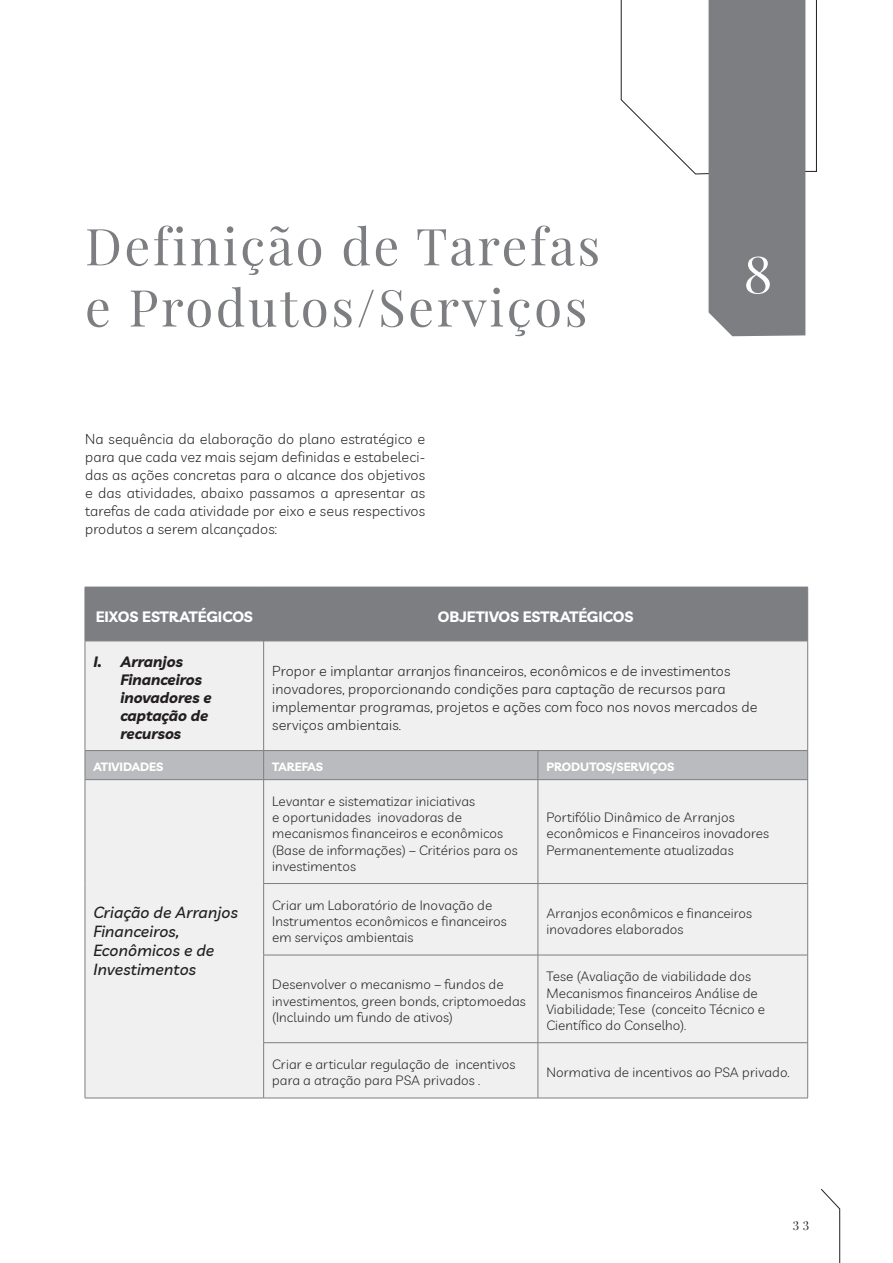
<style>
.page{position:relative;width:893px;height:1263px;background:#fff}
.page>*{position:absolute;margin:0;border:0;box-sizing:border-box;transform-origin:0 0}
.t1{font:51px/61.2px "Playfair Display";letter-spacing:.05em;color:#7c7e81}
.t2{font:51px "Playfair Display";color:#fff}
.t3{font:italic 500 15.75px/18.9px "Livvic";letter-spacing:.01em;color:#231f20}
.t4{font:italic 700 15px/18px "Livvic";color:#231f20}
.t5{font:700 15px "Livvic";color:#fff}
.t6{font:300 14.4px/18px "Livvic";letter-spacing:.01em;color:#231f20;text-align:justify}
.t7{font:300 13.5px/16.2px "Livvic";letter-spacing:.01em;color:#231f20}
.t8{font:700 12px "Livvic";color:#fff}
.t9{font:12px "Playfair Display";color:#231f20}
</style>
<div class="page">
<svg style="left:821px;top:1189px;width:19px;height:74px"></svg>
<svg style="left:620px;top:0;width:197px;height:336px"></svg>
<div style="left:86px;top:588px;width:721px;height:53px;background:#7c7e81"></div>
<div style="left:86px;top:642px;width:721px;height:456px;background:#f0f0f1"></div>
<hr style="left:85px;top:587px;width:179px;height:1px;background:#7c7e81">
<hr style="left:85px;top:587px;width:1px;height:54px;background:#7c7e81">
<hr style="left:264px;top:587px;width:274px;height:1px;background:#7c7e81">
<hr style="left:263px;top:587px;width:1px;height:54px;background:#7c7e81">
<hr style="left:538px;top:587px;width:270px;height:1px;background:#7c7e81">
<hr style="left:807px;top:587px;width:1px;height:54px;background:#7c7e81">
<hr style="left:85px;top:641px;width:179px;height:1px;background:#7c7e81">
<hr style="left:85px;top:641px;width:1px;height:109px;background:#7c7e81">
<hr style="left:264px;top:641px;width:274px;height:1px;background:#7c7e81">
<hr style="left:263px;top:641px;width:1px;height:109px;background:#7c7e81">
<hr style="left:538px;top:641px;width:270px;height:1px;background:#7c7e81">
<hr style="left:807px;top:641px;width:1px;height:109px;background:#7c7e81">
<div style="left:85px;top:750px;width:723px;height:29px;background:#babbbe"></div>
<hr style="left:85px;top:779px;width:179px;height:1px;background:#7c7e81">
<hr style="left:85px;top:780px;width:1px;height:103px;background:#7c7e81">
<hr style="left:85px;top:883px;width:1px;height:72px;background:#7c7e81">
<hr style="left:85px;top:955px;width:1px;height:88px;background:#7c7e81">
<hr style="left:85px;top:1043px;width:1px;height:55px;background:#7c7e81">
<hr style="left:85px;top:1098px;width:179px;height:1px;background:#7c7e81">
<hr style="left:264px;top:779px;width:274px;height:1px;background:#7c7e81">
<hr style="left:263px;top:780px;width:1px;height:103px;background:#7c7e81">
<hr style="left:538px;top:779px;width:270px;height:1px;background:#7c7e81">
<hr style="left:538px;top:780px;width:1px;height:103px;background:#7c7e81">
<hr style="left:807px;top:780px;width:1px;height:103px;background:#7c7e81">
<hr style="left:263px;top:883px;width:275px;height:1px;background:#7c7e81">
<hr style="left:263px;top:884px;width:1px;height:71px;background:#7c7e81">
<hr style="left:538px;top:883px;width:270px;height:1px;background:#7c7e81">
<hr style="left:538px;top:884px;width:1px;height:71px;background:#7c7e81">
<hr style="left:807px;top:884px;width:1px;height:71px;background:#7c7e81">
<hr style="left:263px;top:955px;width:275px;height:1px;background:#7c7e81">
<hr style="left:263px;top:955px;width:1px;height:87px;background:#7c7e81">
<hr style="left:538px;top:955px;width:270px;height:1px;background:#7c7e81">
<hr style="left:538px;top:955px;width:1px;height:87px;background:#7c7e81">
<hr style="left:807px;top:955px;width:1px;height:87px;background:#7c7e81">
<hr style="left:263px;top:1042px;width:275px;height:1px;background:#7c7e81">
<hr style="left:263px;top:1043px;width:1px;height:55px;background:#7c7e81">
<hr style="left:538px;top:1042px;width:270px;height:1px;background:#7c7e81">
<hr style="left:538px;top:1043px;width:1px;height:55px;background:#7c7e81">
<hr style="left:807px;top:1043px;width:1px;height:55px;background:#7c7e81">
<hr style="left:264px;top:1098px;width:274px;height:1px;background:#7c7e81">
<hr style="left:538px;top:1098px;width:270px;height:1px;background:#7c7e81">
<p class="t1" style="left:85px;top:211px;width:517px">Definição de Tarefas e Produtos/Serviços</p>
<p class="t6" style="left:85px;top:429px;width:342px">Na sequência da elaboração do plano estratégico e para que cada vez mais sejam definidas e estabeleci&shy;das as ações concretas para o alcance dos objetivos e das atividades, abaixo passamos a apresentar as tarefas de cada atividade por eixo e seus respectivos produtos a serem alcançados:</p>
<p class="t2" style="left:744px;top:234px;width:30px">8</p>
<p class="t5" style="left:96px;top:604px;width:159px">EIXOS ESTRATÉGICOS</p>
<p class="t5" style="left:438px;top:604px;width:197px">OBJETIVOS ESTRATÉGICOS</p>
<p class="t4" style="left:120px;top:651px;width:93px;text-indent:-27px">I. Arranjos<br>Financeiros inovadores e captação de recursos</p>
<p class="t6" style="left:272px;top:661px;width:487px;text-align:left">Propor e implantar arranjos financeiros, econômicos e de investimentos inovadores, proporcionando condições para captação de recursos para implementar programas, projetos e ações com foco nos novos mercados de serviços ambientais.</p>
<p class="t8" style="left:93px;top:757px;width:71px">ATIVIDADES</p>
<p class="t8" style="left:272px;top:757px;width:52px">TAREFAS</p>
<p class="t8" style="left:546px;top:757px;width:129px">PRODUTOS/SERVIÇOS</p>
<p class="t3" style="left:93px;top:902px;width:146px">Criação de Arranjos<br>Financeiros,<br>Econômicos e de<br>Investimentos</p>
<p class="t7" style="left:272px;top:792px;width:247px">Levantar e sistematizar iniciativas<br>e oportunidades inovadoras de mecanismos financeiros e econômicos (Base de informações) – Critérios para os investimentos</p>
<p class="t7" style="left:546px;top:808px;width:224px">Portifólio Dinâmico de Arranjos econômicos e Financeiros inovadores<br>Permanentemente atualizadas</p>
<p class="t7" style="left:272px;top:896px;width:236px">Criar um Laboratório de Inovação de<br>Instrumentos econômicos e financeiros em serviços ambientais</p>
<p class="t7" style="left:546px;top:904px;width:207px">Arranjos econômicos e financeiros inovadores elaborados</p>
<p class="t7" style="left:272px;top:976px;width:255px">Desenvolver o mecanismo – fundos de investimentos, green bonds, criptomoedas (Incluindo um fundo de ativos)</p>
<p class="t7" style="left:546px;top:968px;width:220px">Tese (Avaliação de viabilidade dos Mecanismos financeiros Análise de Viabilidade; Tese (conceito Técnico e Científico do Conselho).</p>
<p class="t7" style="left:272px;top:1055px;width:245px">Criar e articular regulação de incentivos para a atração para PSA privados .</p>
<p class="t7" style="left:546px;top:1063px;width:244px">Normativa de incentivos ao PSA privado.</p>
<p class="t9" style="left:793px;top:1216px;width:18px">3 3</p>
</div>
